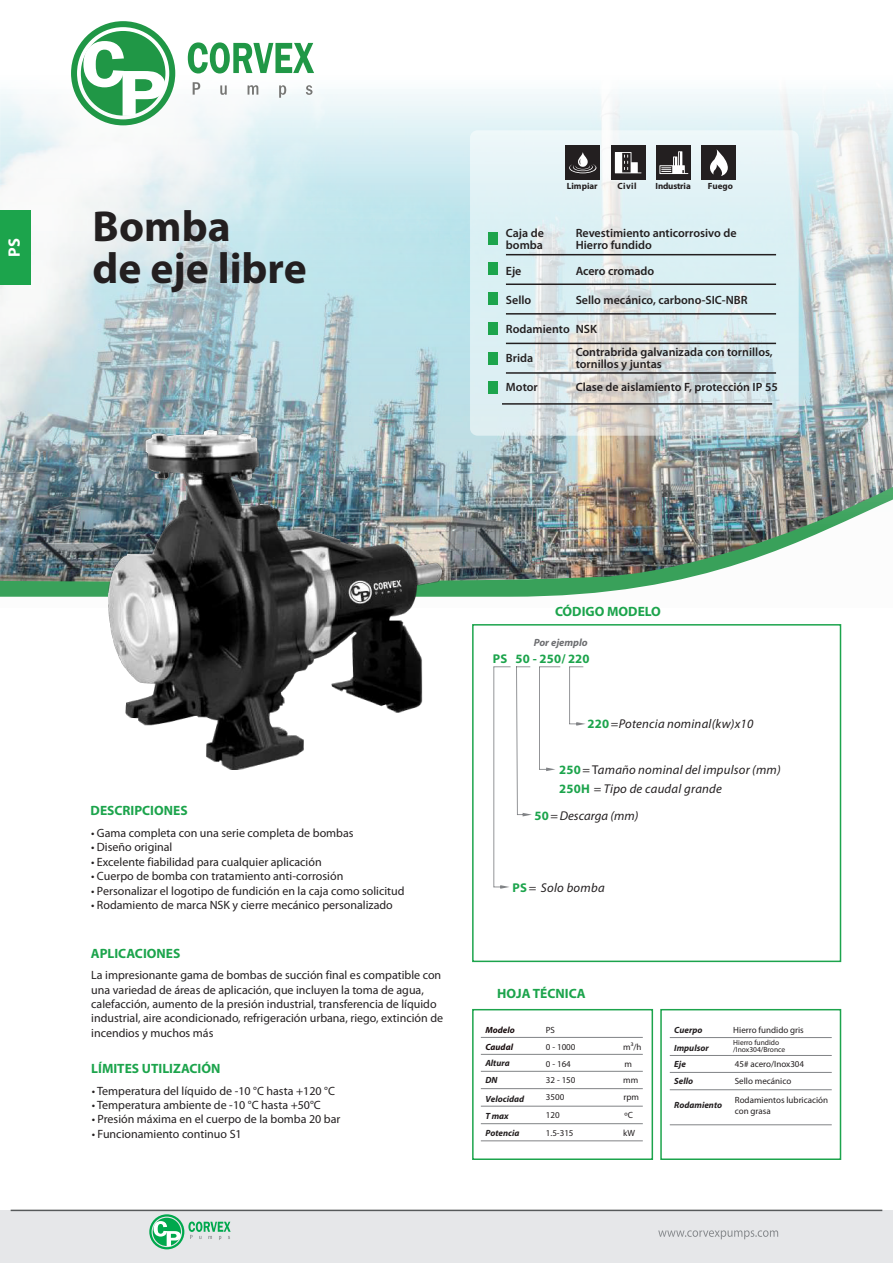
<style>
.page{position:relative;width:893px;height:1263px;background:#fff}
.page>*{position:absolute;margin:0;border:0;box-sizing:border-box;transform-origin:0 0}
.t1{font:700 43.5px/42px "Myriad Pro";color:#231f20}
.t2{font:700 16.5px "Myriad Pro";color:#fff}
.t3{font:700 13.5px "Myriad Pro";color:#1ca44c}
.t4{font:italic 12.75px/18.8px "Myriad Pro";letter-spacing:.02em;color:#231f20}
.t5{font:italic 12.75px "Myriad Pro";color:#231f20}
.t6{font:700 12.75px "Myriad Pro";letter-spacing:.02em;color:#1ca44c}
.t7{font:12px/14.4px "Myriad Pro";color:#231f20}
.t8{font:600 12px/12px "Myriad Pro";color:#231f20}
.t9{font:italic 700 10.5px "Myriad Pro";color:#6d6e71}
.t10{font:9px/17.1px "Myriad Pro";color:#231f20}
.t11{font:italic 700 9px/16.8px "Myriad Pro";color:#231f20}
.t12{font:700 9px "Myriad Pro";color:#231f20}
.t13{font:italic 700 9px/17.1px "Myriad Pro";color:#190d0e}
.t14{font:700 9px "Myriad Pro";letter-spacing:-.02em;color:#231f20}
.t15{font:7.5px/7.5px "Myriad Pro";color:#231f20}
.s1{font-weight:700;font-style:normal;color:#1ca44c}
.s2{font-style:normal}
</style>
<div class="page">
<div style="left:0;top:1210px;width:893px;height:53px;background:#e6e7e9"></div>
<img style="left:0;top:21px;width:893px;height:576px">
<div style="left:71px;top:21px;width:104px;height:104px;border:6px solid #209746;border-radius:50%"></div>
<div style="left:81px;top:31px;width:84px;height:85px;background:#209746;border-radius:50%"></div>
<svg style="left:188px;top:42px;width:126px;height:31px"></svg>
<svg style="left:83px;top:41px;width:82px;height:75px"></svg>
<svg style="left:193px;top:82px;width:7px;height:13px"></svg>
<svg style="left:220px;top:85px;width:7px;height:10px"></svg>
<svg style="left:248px;top:85px;width:10px;height:10px"></svg>
<svg style="left:279px;top:85px;width:7px;height:13px"></svg>
<svg style="left:306px;top:85px;width:6px;height:10px"></svg>
<svg style="left:470px;top:130px;width:329px;height:306px;background:#dae8ea"></svg>
<hr style="left:506px;top:254px;width:270px;height:1px;background:#231f20">
<hr style="left:506px;top:283px;width:270px;height:2px;background:#231f20">
<hr style="left:506px;top:313px;width:270px;height:2px;background:#231f20">
<hr style="left:506px;top:343px;width:270px;height:1px;background:#231f20">
<hr style="left:506px;top:372px;width:270px;height:2px;background:#231f20">
<hr style="left:502px;top:403px;width:270px;height:2px;background:#231f20">
<div style="left:489px;top:263px;width:9px;height:12px;background:#1ca44c"></div>
<div style="left:489px;top:233px;width:9px;height:12px;background:#1ca44c"></div>
<div style="left:489px;top:293px;width:9px;height:12px;background:#1ca44c"></div>
<div style="left:489px;top:323px;width:9px;height:12px;background:#1ca44c"></div>
<div style="left:489px;top:353px;width:9px;height:12px;background:#1ca44c"></div>
<div style="left:489px;top:382px;width:9px;height:12px;background:#1ca44c"></div>
<div style="left:0;top:210px;width:31px;height:74px;background:#1ca44c"></div>
<div style="left:566px;top:146px;width:34px;height:34px;background:#231f20"></div>
<svg style="left:569px;top:152px;width:27px;height:21px"></svg>
<div style="left:611px;top:146px;width:34px;height:34px;background:#231f20"></div>
<svg style="left:615px;top:152px;width:26px;height:21px"></svg>
<div style="left:657px;top:146px;width:34px;height:34px;background:#231f20"></div>
<svg style="left:659px;top:151px;width:29px;height:23px"></svg>
<div style="left:702px;top:146px;width:34px;height:34px;background:#231f20"></div>
<svg style="left:710px;top:149px;width:18px;height:27px"></svg>
<img style="left:108px;top:430px;width:335px;height:339px">
<svg style="left:658px;top:1230px;width:120px;height:9px"></svg>
<div style="left:149px;top:1214px;width:35px;height:35px;border:2px solid #00a84d;border-radius:50%"></div>
<div style="left:153px;top:1218px;width:28px;height:28px;background:#00a84d;border-radius:50%"></div>
<svg style="left:154px;top:1221px;width:27px;height:25px"></svg>
<svg style="left:188px;top:1221px;width:43px;height:19px"></svg>
<hr style="left:11px;top:1209px;width:871px;height:2px;background:#575a5b">
<div style="left:472px;top:624px;width:369px;height:338px;border:2px solid #1ca44c"></div>
<div style="left:472px;top:1009px;width:181px;height:151px;border:2px solid #1ca44c"></div>
<div style="left:660px;top:1009px;width:181px;height:151px;border:2px solid #1ca44c"></div>
<svg style="left:539px;top:666px;width:21px;height:105px"></svg>
<svg style="left:569px;top:666px;width:16px;height:60px"></svg>
<svg style="left:493px;top:666px;width:39px;height:223px"></svg>
<hr style="left:481px;top:1037px;width:162px;height:1px;background:#818386">
<hr style="left:481px;top:1054px;width:162px;height:1px;background:#818386">
<hr style="left:481px;top:1071px;width:162px;height:1px;background:#818386">
<hr style="left:481px;top:1088px;width:162px;height:1px;background:#818386">
<hr style="left:481px;top:1106px;width:162px;height:1px;background:#818386">
<hr style="left:481px;top:1123px;width:162px;height:1px;background:#818386">
<hr style="left:481px;top:1140px;width:162px;height:1px;background:#818386">
<hr style="left:670px;top:1055px;width:162px;height:1px;background:#818386">
<hr style="left:670px;top:1037px;width:162px;height:1px;background:#818386">
<hr style="left:670px;top:1072px;width:162px;height:1px;background:#818386">
<hr style="left:670px;top:1089px;width:162px;height:1px;background:#818386">
<hr style="left:670px;top:1124px;width:162px;height:1px;background:#818386">
<h2 class="t2" style="left:3px;top:257px;width:20px;rotate:-90deg">PS</h2>
<h1 class="t1" style="left:93px;top:204px;width:216px">Bomba<br>de eje libre</h1>
<p class="t12" style="left:567px;top:180px;width:32px">Limpiar</p>
<p class="t12" style="left:618px;top:180px;width:20px">Civil</p>
<p class="t14" style="left:656px;top:180px;width:37px">Industria</p>
<p class="t12" style="left:708px;top:180px;width:27px">Fuego</p>
<p class="t8" style="left:506px;top:227px;width:40px">Caja de bomba</p>
<p class="t8" style="left:506px;top:265px;width:17px">Eje</p>
<p class="t8" style="left:506px;top:294px;width:27px">Sello</p>
<p class="t8" style="left:506px;top:323px;width:65px">Rodamiento</p>
<p class="t8" style="left:576px;top:227px;width:162px">Revestimiento anticorrosivo de<br>Hierro fundido</p>
<p class="t8" style="left:576px;top:265px;width:80px">Acero cromado</p>
<p class="t8" style="left:576px;top:294px;width:173px">Sello mecánico, carbono-SIC-NBR</p>
<p class="t8" style="left:576px;top:323px;width:23px">NSK</p>
<p class="t8" style="left:506px;top:352px;width:29px">Brida</p>
<p class="t8" style="left:506px;top:381px;width:33px">Motor</p>
<p class="t8" style="left:576px;top:345px;width:199px">Contrabrida galvanizada con tornillos, tornillos y juntas</p>
<p class="t8" style="left:576px;top:381px;width:204px">Clase de aislamiento F, protección IP 55</p>
<p class="t3" style="left:91px;top:802px;width:98px">DESCRIPCIONES</p>
<p class="t7" style="left:91px;top:825px;width:264px">• Gama completa con una serie completa de bombas</p>
<p class="t7" style="left:91px;top:840px;width:83px">• Diseño original</p>
<p class="t7" style="left:91px;top:854px;width:232px">• Excelente fiabilidad para cualquier aplicación</p>
<p class="t7" style="left:91px;top:869px;width:254px">• Cuerpo de bomba con tratamiento anti-corrosión</p>
<p class="t7" style="left:91px;top:883px;width:315px">• Personalizar el logotipo de fundición en la caja como solicitud</p>
<p class="t7" style="left:91px;top:897px;width:303px">• Rodamiento de marca NSK y cierre mecánico personalizado</p>
<p class="t3" style="left:91px;top:944px;width:91px">APLICACIONES</p>
<p class="t7" style="left:91px;top:968px;width:353px">La impresionante gama de bombas de succión final es compatible con una variedad de áreas de aplicación, que incluyen la toma de agua, calefacción, aumento de la presión industrial, transferencia de líquido industrial, aire acondicionado, refrigeración urbana, riego, extinción de incendios y muchos más</p>
<p class="t3" style="left:91px;top:1060px;width:131px">LÍMITES UTILIZACIÓN</p>
<p class="t7" style="left:92px;top:1083px;width:245px">• Temperatura del líquido de -10 °C hasta +120 °C</p>
<p class="t7" style="left:92px;top:1097px;width:231px">• Temperatura ambiente de -10 °C hasta +50°C</p>
<p class="t7" style="left:92px;top:1112px;width:250px">• Presión máxima en el cuerpo de la bomba 20 bar</p>
<p class="t7" style="left:92px;top:1126px;width:152px">• Funcionamiento continuo S1</p>
<p class="t3" style="left:555px;top:603px;width:107px">CÓDIGO MODELO</p>
<p class="t9" style="left:534px;top:636px;width:56px">Por ejemplo</p>
<p class="t6" style="left:493px;top:650px;width:98px">PS 50 - 250/ 220</p>
<p class="t4" style="left:588px;top:715px;width:167px"><span class="s1">220</span><span class="s2">=</span>Potencia nominal(kw)x10</p>
<p class="t4" style="left:559px;top:761px;width:223px"><span class="s1">250</span><span class="s2">=T</span>amaño nominal del impulsor (mm)<br><span class="s1">250H</span> <span class="s2">=</span> Tipo de caudal grande</p>
<p class="t5" style="left:534px;top:808px;width:105px"><span class="s1">50</span><span class="s2">=</span> Descarga (mm)</p>
<p class="t4" style="left:512px;top:879px;width:94px"><span class="s1">PS</span><span class="s2">=</span> Solo bomba</p>
<p class="t3" style="left:497px;top:985px;width:90px">HOJA TÉCNICA</p>
<p class="t13" style="left:485px;top:1021px;width:31px">Modelo<br>Caudal</p>
<p class="t10" style="left:546px;top:1021px;width:31px">PS<br>0 - 1000</p>
<p class="t10" style="left:623px;top:1038px;width:20px">m³/h</p>
<p class="t11" style="left:485px;top:1054px;width:26px">Altura<br>DN</p>
<p class="t11" style="left:485px;top:1090px;width:40px">Velocidad<br>T max<br>Potencia</p>
<p class="t10" style="left:546px;top:1055px;width:27px">0 - 164</p>
<p class="t10" style="left:624px;top:1055px;width:9px">m</p>
<p class="t10" style="left:546px;top:1071px;width:31px">32 - 150</p>
<p class="t10" style="left:623px;top:1071px;width:17px">mm</p>
<p class="t10" style="left:546px;top:1089px;width:20px">3500</p>
<p class="t10" style="left:623px;top:1089px;width:17px">rpm</p>
<p class="t10" style="left:546px;top:1107px;width:15px">120</p>
<p class="t10" style="left:625px;top:1107px;width:10px">ºC</p>
<p class="t10" style="left:546px;top:1124px;width:29px">1.5-315</p>
<p class="t10" style="left:623px;top:1124px;width:13px">kW</p>
<p class="t11" style="left:674px;top:1021px;width:30px">Cuerpo</p>
<p class="t11" style="left:674px;top:1055px;width:20px">Eje<br>Sello</p>
<p class="t11" style="left:674px;top:1096px;width:49px">Rodamiento</p>
<p class="t11" style="left:674px;top:1039px;width:36px">Impulsor</p>
<p class="t10" style="left:733px;top:1021px;width:72px">Hierro fundido gris</p>
<p class="t10" style="left:735px;top:1056px;width:71px;line-height:16.4px">45# acero/Inox304<br>Sello mecánico</p>
<p class="t10" style="left:735px;top:1094px;width:95px;line-height:10.8px">Rodamientos lubricación con grasa</p>
<p class="t15" style="left:733px;top:1038px;width:53px">Hierro fundido /Inox304/Bronce</p>
</div>
